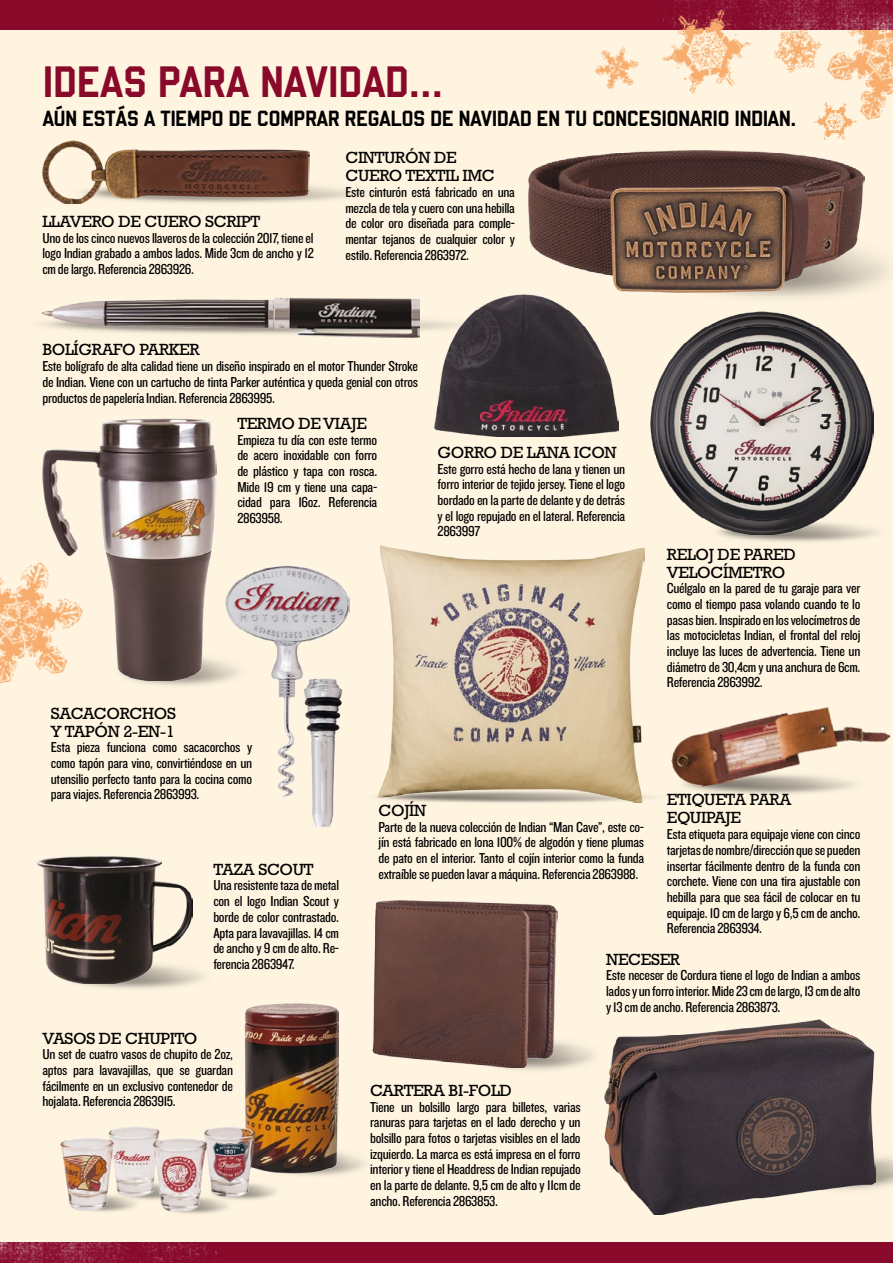
<style>
.page{position:relative;width:893px;height:1263px;background:#fff}
.page>*{position:absolute;margin:0;border:0;box-sizing:border-box;transform-origin:0 0}
.t1{font:47.85px "Hoboken High Sans";letter-spacing:-.02em;color:#88092a}
.t2{font:23.85px "Hoboken High Sans";letter-spacing:-.03em;color:#000}
.t3{font:16.5px/18px "Rockwell";letter-spacing:-.02em;color:#000}
.t4{font:15px/15.8px "Knockout 29 Junior Ltweight";letter-spacing:-.02em;color:#000;text-align:justify}
</style>
<div class="page">
<div style="left:0;top:11px;width:893px;height:1239px;background:#fff4e0"></div>
<img style="left:0;top:562px;width:42px;height:122px">
<img style="left:834px;top:30px;width:59px;height:91px">
<img style="left:774px;top:30px;width:60px;height:48px">
<img style="left:814px;top:97px;width:46px;height:43px">
<img style="left:62px;top:177px;width:299px;height:27px">
<img style="left:132px;top:660px;width:93px;height:26px">
<img style="left:75px;top:971px;width:128px;height:18px">
<img style="left:875px;top:1157px;width:18px;height:31px">
<img style="left:166px;top:1210px;width:57px;height:4px">
<div style="left:0;top:0;width:893px;height:30px;background:#88092a"></div>
<div style="left:0;top:1242px;width:893px;height:21px;background:#88092a"></div>
<img style="left:767px;top:0;width:125px;height:30px">
<img style="left:0;top:1242px;width:216px;height:21px">
<img style="left:42px;top:141px;width:267px;height:62px">
<img style="left:42px;top:297px;width:378px;height:41px">
<img style="left:529px;top:150px;width:336px;height:142px">
<img style="left:376px;top:795px;width:276px;height:8px">
<img style="left:378px;top:546px;width:266px;height:256px">
<img style="left:650px;top:312px;width:223px;height:223px">
<img style="left:36px;top:855px;width:157px;height:128px">
<img style="left:42px;top:419px;width:174px;height:261px">
<img style="left:225px;top:565px;width:124px;height:261px">
<img style="left:61px;top:1004px;width:277px;height:206px">
<img style="left:671px;top:707px;width:220px;height:84px">
<img style="left:372px;top:900px;width:186px;height:168px">
<img style="left:604px;top:1019px;width:271px;height:195px">
<img style="left:434px;top:295px;width:184px;height:141px">
<img style="left:662px;top:0;width:105px;height:94px">
<img style="left:595px;top:46px;width:44px;height:44px">
<h1 class="t1" style="left:42px;top:56px;width:401px">IDEAS PARA NAVIDAD…</h1>
<h2 class="t2" style="left:42px;top:105px;width:755px">AÚN ESTÁS A TIEMPO DE COMPRAR REGALOS DE NAVIDAD EN TU CONCESIONARIO INDIAN.</h2>
<p class="t3" style="left:42px;top:212px;width:219px">LLAVERO DE CUERO SCRIPT</p>
<p class="t4" style="left:42px;top:229px;width:273px">Uno de los cinco nuevos llaveros de la colección 2017, tiene el logo Indian grabado a ambos lados. Mide 3cm de ancho y 12 cm de largo. Referencia 2863926.</p>
<p class="t3" style="left:345px;top:149px;width:151px">CINTURÓN DE<br>CUERO TEXTIL IMC</p>
<p class="t4" style="left:345px;top:183px;width:171px">Este cinturón está fabricado en una mezcla de tela y cuero con una hebilla de color oro diseñada para comple&shy;mentar tejanos de cualquier color y estilo. Referencia 2863972.</p>
<p class="t3" style="left:42px;top:341px;width:159px">BOLÍGRAFO PARKER</p>
<p class="t4" style="left:42px;top:358px;width:377px">Este bolígrafo de alta calidad tiene un diseño inspirado en el motor Thunder Stroke de Indian. Viene con un cartucho de tinta Parker auténtica y queda genial con otros productos de papelería Indian. Referencia 2863995.</p>
<p class="t3" style="left:237px;top:414px;width:131px">TERMO DE VIAJE</p>
<p class="t4" style="left:237px;top:431px;width:141px">Empieza tu día con este termo de acero inoxidable con forro de plástico y tapa con rosca.<br>Mide 19 cm y tiene una capa&shy;cidad para 16oz. Referencia 2863958.</p>
<p class="t3" style="left:438px;top:443px;width:181px">GORRO DE LANA ICON</p>
<p class="t4" style="left:438px;top:460px;width:189px">Este gorro está hecho de lana y tienen un forro interior de tejido jersey. Tiene el logo bordado en la parte de delante y de detrás y el logo repujado en el lateral. Referencia 2863997</p>
<p class="t3" style="left:667px;top:545px;width:130px">RELOJ DE PARED<br>VELOCÍMETRO</p>
<p class="t4" style="left:667px;top:580px;width:195px">Cuélgalo en la pared de tu garaje para ver como el tiempo pasa volando cuando te lo pasas bien. Inspirado en los velocímetros de las motocicletas Indian, el frontal del reloj incluye las luces de advertencia. Tiene un diámetro de 30,4cm y una anchura de 6cm.<br>Referencia 2863992.</p>
<p class="t3" style="left:51px;top:704px;width:127px">SACACORCHOS<br>Y TAPÓN 2-EN-1</p>
<p class="t4" style="left:51px;top:739px;width:203px">Esta pieza funciona como sacacorchos y como tapón para vino, convirtiéndose en un utensilio perfecto tanto para la cocina como para viajes. Referencia 2863993.</p>
<p class="t3" style="left:213px;top:860px;width:102px">TAZA SCOUT</p>
<p class="t4" style="left:213px;top:877px;width:127px">Una resistente taza de metal con el logo Indian Scout y borde de color contrastado.<br>Apta para lavavajillas. 14 cm de ancho y 9 cm de alto. Re&shy;ferencia 2863947.</p>
<p class="t3" style="left:42px;top:1029px;width:157px">VASOS DE CHUPITO</p>
<p class="t4" style="left:42px;top:1046px;width:192px">Un set de cuatro vasos de chupito de 2oz, aptos para lavavajillas, que se guardan fácilmente en un exclusivo contenedor de hojalata. Referencia 2863915.</p>
<p class="t3" style="left:379px;top:801px;width:49px">COJÍN</p>
<p class="t4" style="left:379px;top:818px;width:267px">Parte de la nueva colección de Indian “Man Cave”, este co&shy;jín está fabricado en lona 100% de algodón y tiene plumas de pato en el interior. Tanto el cojín interior como la funda extraíble se pueden lavar a máquina. Referencia 2863988.</p>
<p class="t3" style="left:667px;top:791px;width:126px">ETIQUETA PARA<br>EQUIPAJE</p>
<p class="t4" style="left:667px;top:826px;width:195px">Esta etiqueta para equipaje viene con cinco tarjetas de nombre/dirección que se pueden insertar fácilmente dentro de la funda con corchete. Viene con una tira ajustable con hebilla para que sea fácil de colocar en tu equipaje. 10 cm de largo y 6,5 cm de ancho.<br>Referencia 2863934.</p>
<p class="t3" style="left:606px;top:950px;width:76px">NECESER</p>
<p class="t4" style="left:606px;top:967px;width:256px">Este neceser de Cordura tiene el logo de Indian a ambos lados y un forro interior. Mide 23 cm de largo, 13 cm de alto y 13 cm de ancho. Referencia 2863873.</p>
<p class="t3" style="left:370px;top:1081px;width:143px">CARTERA BI-FOLD</p>
<p class="t4" style="left:370px;top:1098px;width:212px">Tiene un bolsillo largo para billetes, varias ranuras para tarjetas en el lado derecho y un bolsillo para fotos o tarjetas visibles en el lado izquierdo. La marca es está impresa en el forro interior y tiene el Headdress de Indian repujado en la parte de delante. 9,5 cm de alto y 11cm de ancho. Referencia 2863853.</p>
</div>
